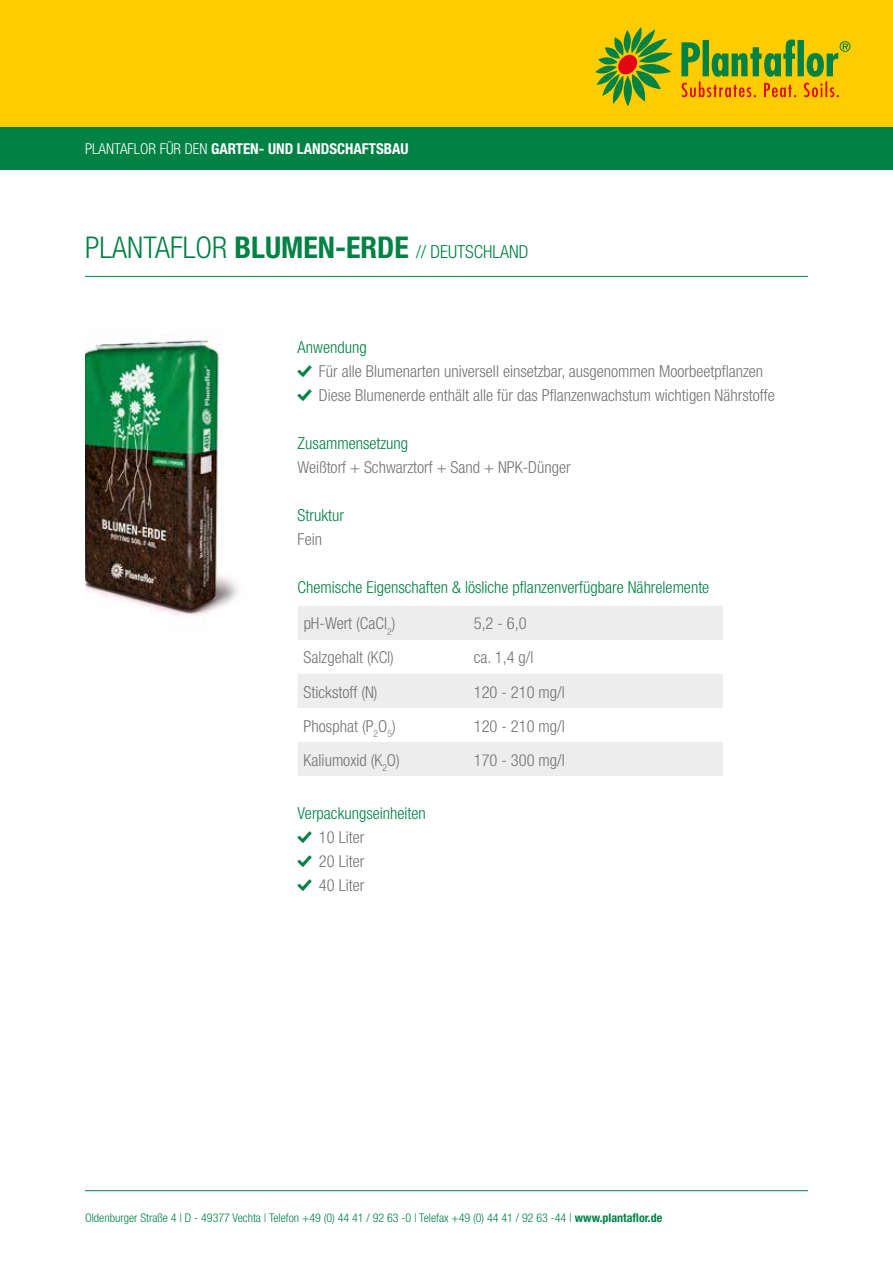
<style>
.page{position:relative;width:893px;height:1263px;background:#fff}
.page>*{position:absolute;margin:0;border:0;box-sizing:border-box;transform-origin:0 0}
.t1{font:300 condensed 18px "Helvetica Neue";color:#008244}
.t2{font:300 condensed 16.5px/24px "Helvetica Neue";color:#747373}
.t3{font:300 condensed 16.5px "Helvetica Neue";color:#008244}
.t4{font:700 condensed 15px "Helvetica Neue";color:#fff}
.t5{font:300 condensed 12px "Helvetica Neue";color:#008244}
.s1{font-weight:300}
.s2{font-size:30px}
.s3{font-weight:700;font-size:30px}
.s4{font-weight:700}
</style>
<div class="page">
<div style="left:0;top:0;width:893px;height:128px;background:#fc0"></div>
<svg style="left:595px;top:27px;width:78px;height:79px"></svg>
<svg style="left:681px;top:39px;width:169px;height:58px"></svg>
<div style="left:0;top:128px;width:893px;height:42px;background:#008244"></div>
<hr style="left:85px;top:1190px;width:723px;height:1px;background:#008244">
<hr style="left:85px;top:276px;width:723px;height:1px;background:#008244">
<img style="left:85px;top:334px;width:154px;height:283px">
<svg style="left:298px;top:606px;width:425px;height:170px;fill:#ededed"></svg>
<p class="t4" style="left:85px;top:140px;width:325px"><span class="s1">PLANTAFLOR FÜR DEN</span> GARTEN- UND LANDSCHAFTSBAU</p>
<p class="t1" style="left:85px;top:241px;width:445px"><span class="s2">PLANTAFLOR</span> <span class="s3">BLUMEN-ERDE</span> // DEUTSCHLAND</p>
<p class="t3" style="left:298px;top:338px;width:71px">Anwendung</p>
<p class="t2" style="left:319px;top:359px;width:457px">Für alle Blumenarten universell einsetzbar, ausgenommen Moorbeetpflanzen<br>Diese Blumenerde enthält alle für das Pflanzenwachstum wichtigen Nährstoffe</p>
<p class="t3" style="left:298px;top:434px;width:112px">Zusammensetzung</p>
<p class="t2" style="left:298px;top:455px;width:275px">Weißtorf + Schwarztorf + Sand + NPK-Dünger</p>
<p class="t3" style="left:298px;top:506px;width:48px">Struktur</p>
<p class="t2" style="left:298px;top:527px;width:26px">Fein</p>
<p class="t3" style="left:298px;top:578px;width:413px">Chemische Eigenschaften &amp; lösliche pflanzenverfügbare Nährelemente</p>
<p class="t2" style="left:304px;top:611px;width:93px">pH-Wert (CaCl<sub>2</sub>)</p>
<p class="t2" style="left:474px;top:611px;width:55px">5,2 - 6,0</p>
<p class="t2" style="left:304px;top:645px;width:92px">Salzgehalt (KCl)</p>
<p class="t2" style="left:474px;top:645px;width:61px">ca. 1,4 g/l</p>
<p class="t2" style="left:304px;top:679px;width:75px">Stickstoff (N)</p>
<p class="t2" style="left:474px;top:679px;width:93px">120 - 210 mg/l</p>
<p class="t2" style="left:304px;top:713px;width:94px">Phosphat (P<sub>2</sub>O<sub>5</sub>)</p>
<p class="t2" style="left:474px;top:713px;width:93px">120 - 210 mg/l</p>
<p class="t2" style="left:304px;top:747px;width:98px">Kaliumoxid (K<sub>2</sub>O)</p>
<p class="t2" style="left:474px;top:747px;width:93px">170 - 300 mg/l</p>
<p class="t3" style="left:298px;top:804px;width:130px">Verpackungseinheiten</p>
<p class="t2" style="left:319px;top:825px;width:47px;text-align:justify">10 Liter 20 Liter 40 Liter</p>
<p class="t5" style="left:85px;top:1210px;width:579px">Oldenburger Straße 4 | D - 49377 Vechta | Telefon +49 (0) 44 41 / 92 63 -0 | Telefax +49 (0) 44 41 / 92 63 -44 | <span class="s4">www.plantaflor.de</span></p>
</div>
